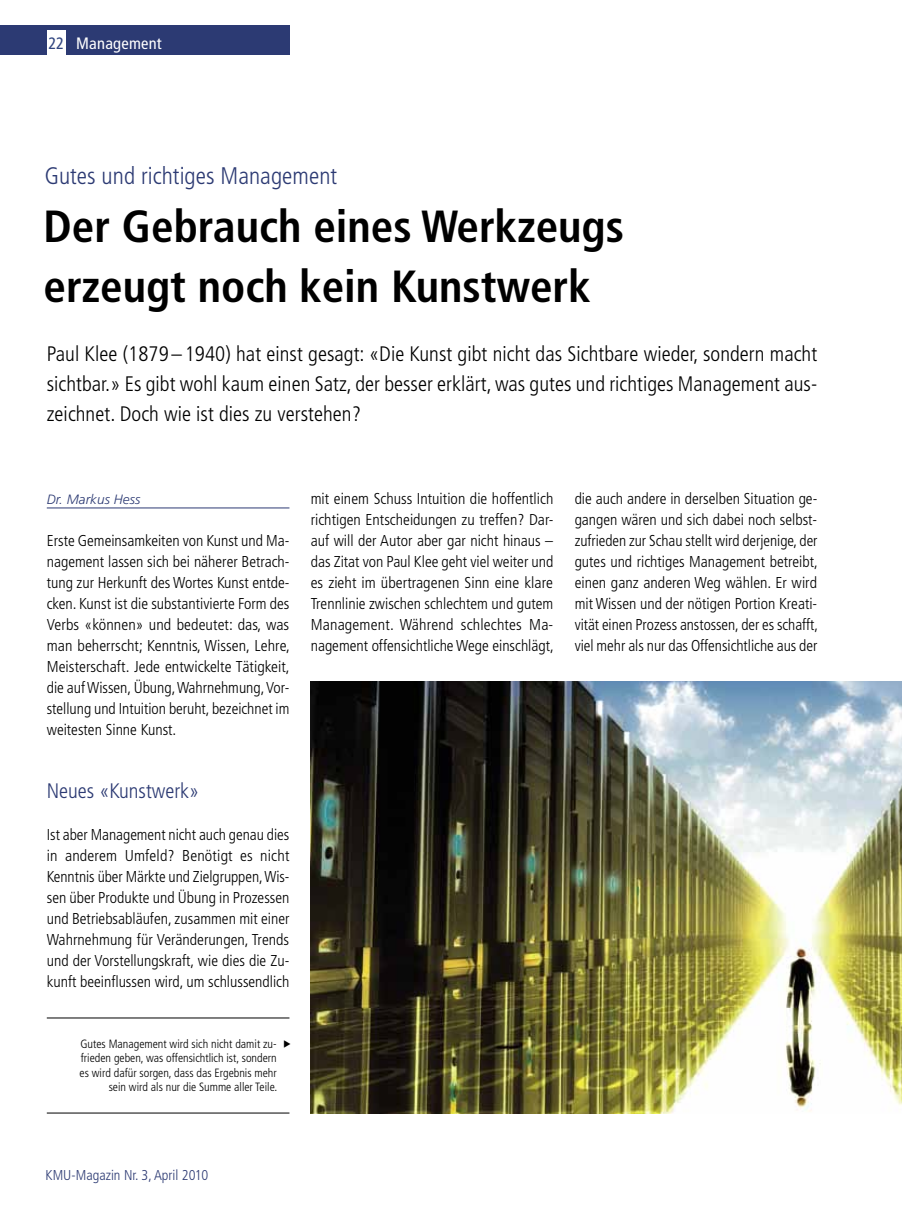
<style>
.page{position:relative;width:902px;height:1212px;background:#fff}
.page>*{position:absolute;margin:0;border:0;box-sizing:border-box;transform-origin:0 0}
.t1{font:700 condensed 45px/60px "Frutiger LT Std";color:#000}
.t2{font:300 condensed 24px "Frutiger LT Std";letter-spacing:.005em;color:#2c3a73}
.t3{font:300 condensed 21px/30px "Frutiger LT Std";letter-spacing:.005em;color:#000;text-align:justify}
.t4{font:300 condensed 21px "Frutiger LT Std";color:#2c3a73}
.t5{font:condensed 16.5px "Frutiger LT Std";letter-spacing:.015em;color:#fff}
.t6{font:300 condensed 15.75px/21px "Frutiger LT Std";color:#000;text-align:justify}
.t7{font:300 condensed 14.25px "Frutiger LT Std";color:#2c3a73}
.t8{font:italic 300 13.5px "Frutiger LT Std";letter-spacing:.005em;color:#2c3a73}
.t9{font:300 condensed 12px/14.4px "Frutiger LT Std";color:#000;text-align:right}
.s1{color:#304580}
</style>
<div class="page">
<div style="left:0;top:26px;width:289px;height:29px;background:#2c3a73"></div>
<div style="left:47px;top:31px;width:19px;height:27px;background:#fff"></div>
<hr style="left:47px;top:508px;width:242px;height:1px;background:#2c3a73">
<img style="left:311px;top:681px;width:590px;height:432px">
<hr style="left:47px;top:1113px;width:242px;height:1px;background:#000">
<hr style="left:47px;top:1017px;width:242px;height:1px;background:#000">
<p class="t5" style="left:48px;top:33px;width:115px"><span class="s1">22</span> Management</p>
<h2 class="t2" style="left:45px;top:162px;width:294px">Gutes und richtiges Management</h2>
<h1 class="t1" style="left:44px;top:197px;width:582px">Der Gebrauch eines Werkzeugs erzeugt noch kein Kunstwerk</h1>
<p class="t3" style="left:47px;top:339px;width:772px">Paul Klee (1879 – 1940) hat einst gesagt: «Die Kunst gibt nicht das Sichtbare wieder, sondern macht sichtbar.» Es gibt wohl kaum einen Satz, der besser erklärt, was gutes und richtiges Management aus&shy;zeichnet. Doch wie ist dies zu verstehen?</p>
<p class="t8" style="left:47px;top:492px;width:95px">Dr. Markus Hess</p>
<p class="t6" style="left:47px;top:530px;width:244px">Erste Gemeinsamkeiten von Kunst und Ma&shy;nagement lassen sich bei näherer Betrach&shy;tung zur Herkunft des Wortes Kunst entde&shy;cken. Kunst ist die substantivierte Form des Verbs «können» und bedeutet: das, was man beherrscht; Kenntnis, Wissen, Lehre, Meisterschaft. Jede entwickelte Tätigkeit, die auf Wissen, Übung, Wahrnehmung, Vor&shy;stellung und Intuition beruht, bezeichnet im weitesten Sinne Kunst.</p>
<h3 class="t4" style="left:47px;top:779px;width:154px">Neues «Kunstwerk»</h3>
<p class="t6" style="left:47px;top:824px;width:244px">Ist aber Management nicht auch genau dies in anderem Umfeld? Benötigt es nicht Kenntnis über Märkte und Zielgruppen, Wis&shy;sen über Produkte und Übung in Prozessen und Betriebsabläufen, zusammen mit einer Wahrnehmung für Veränderungen, Trends und der Vorstellungskraft, wie dies die Zu&shy;kunft beeinflussen wird, um schlussendlich</p>
<p class="t9" style="left:80px;top:1037px;width:199px">Gutes Management wird sich nicht damit zu&shy;frieden geben, was offensichtlich ist, sondern es wird dafür sorgen, dass das Ergebnis mehr sein wird als nur die Summe aller Teile.</p>
<p class="t6" style="left:311px;top:488px;width:245px">mit einem Schuss Intuition die hoffentlich richtigen Entscheidungen zu treffen? Dar&shy;auf will der Autor aber gar nicht hinaus – das Zitat von Paul Klee geht viel weiter und es zieht im übertragenen Sinn eine klare Trennlinie zwischen schlechtem und gutem Management. Während schlechtes Ma&shy;nagement offensichtliche Wege einschlägt,</p>
<p class="t6" style="left:574px;top:488px;width:245px">die auch andere in derselben Situation ge&shy;gangen wären und sich dabei noch selbst&shy;zufrieden zur Schau stellt wird derjenige, der gutes und richtiges Management betreibt, einen ganz anderen Weg wählen. Er wird mit Wissen und der nötigen Portion Kreati&shy;vität einen Prozess anstossen, der es schafft, viel mehr als nur das Offensichtliche aus der</p>
<p class="t7" style="left:46px;top:1167px;width:164px">KMU-Magazin Nr. 3, April 2010</p>
</div>
